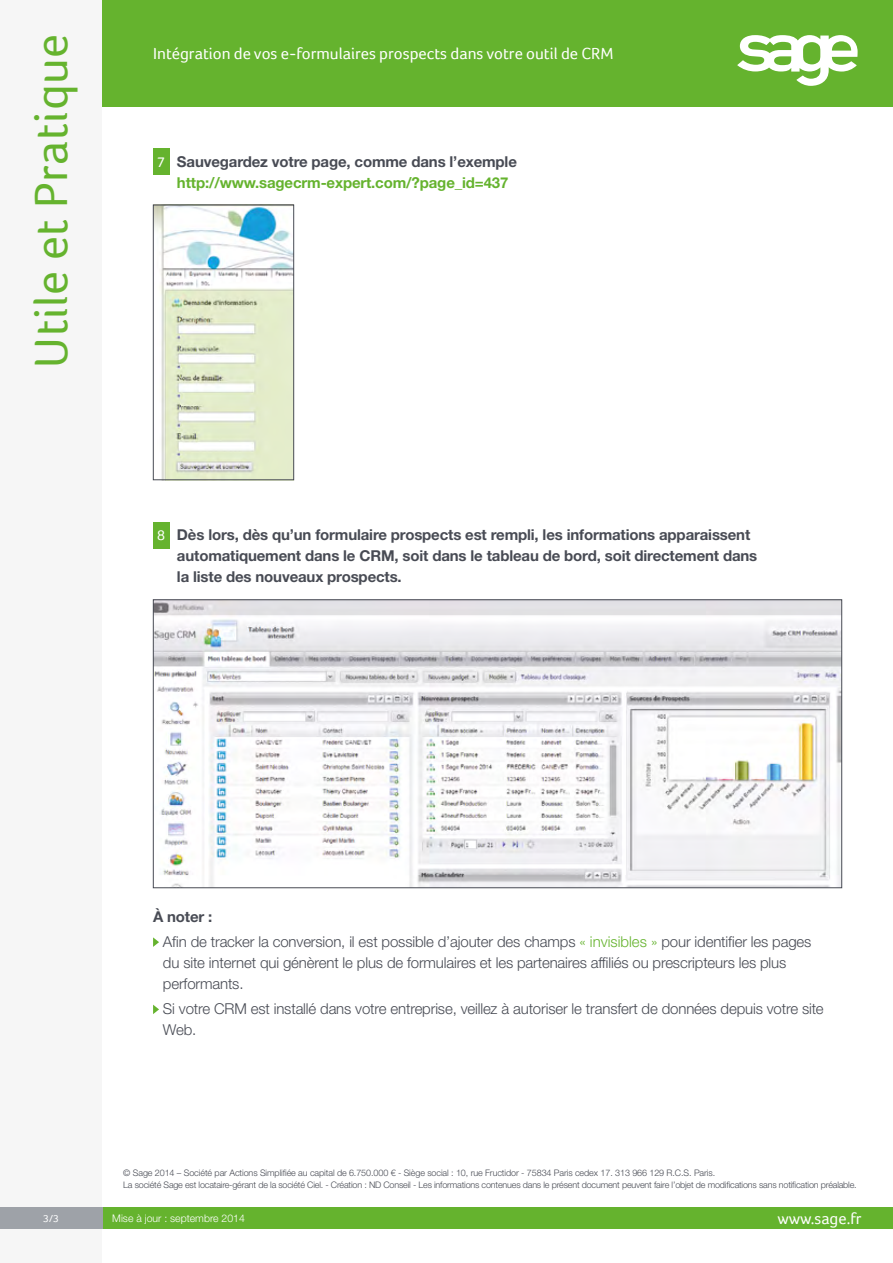
<style>
.page{position:relative;width:893px;height:1263px;background:#fff}
.page>*{position:absolute;margin:0;border:0;box-sizing:border-box;transform-origin:0 0}
.t1{font:48px "Foco";letter-spacing:.01em;color:#65b32e}
.t2{font:16.5px "Foco";color:#fff}
.t3{font:16.35px "Foco";color:#fff}
.t4{font:300 15px/21px "Helvetica Neue LT Std";letter-spacing:-.01em;color:#484b54}
.t5{font:700 15px/21px "Helvetica Neue LT Std";letter-spacing:-.01em;color:#484b54}
.t6{font:700 15px/21px "Helvetica Neue LT Std";letter-spacing:-.01em;color:#65b32e}
.t7{font:300 10.5px "Helvetica Neue LT Std";color:#fff}
.t8{font:10.5px "Foco";color:#fff}
.t9{font:300 9px/12px "Helvetica Neue LT Std";letter-spacing:-.02em;color:#484b54}
.s1{font-family:"Foco";font-weight:400;font-size:14.55px;color:#fff}
.s2{color:#484b54}
.s3{font-weight:700}
.s4{color:#65b32e}
</style>
<div class="page">
<div style="left:0;top:1208px;width:893px;height:21px;background:#65b32e"></div>
<div style="left:0;top:0;width:893px;height:106px;background:#65b32e"></div>
<div style="left:0;top:0;width:102px;height:1263px;background:#f6f6f6"></div>
<div style="left:0;top:1208px;width:102px;height:21px;background:#9ea2a8"></div>
<svg style="left:737px;top:35px;width:121px;height:51px"></svg>
<div style="left:153px;top:149px;width:16px;height:26px;background:#65b32e"></div>
<img style="left:155px;top:207px;width:137px;height:271px">
<div style="left:153px;top:205px;width:141px;height:275px;border:1px solid #484b54"></div>
<div style="left:153px;top:522px;width:16px;height:27px;background:#65b32e"></div>
<img style="left:155px;top:601px;width:685px;height:285px">
<svg style="left:153px;top:937px;width:6px;height:10px"></svg>
<svg style="left:153px;top:1005px;width:6px;height:9px"></svg>
<h1 class="t1" style="left:23px;top:367px;width:335px;rotate:-90deg">Utile et Pratique</h1>
<h2 class="t2" style="left:153px;top:44px;width:462px">Intégration de vos e-formulaires prospects dans votre outil de CRM</h2>
<h3 class="t6" style="left:177px;top:151px;width:341px;text-indent:-20px"><span class="s1">7</span> <span class="s2">Sauvegardez votre page, comme dans l’exemple </span>http://www.sagecrm-expert.com/?page_id=437</h3>
<h3 class="t5" style="left:177px;top:524px;width:582px;text-indent:-20px"><span class="s1">8</span> Dès lors, dès qu’un formulaire prospects est rempli, les informations apparaissent automatiquement dans le CRM, soit dans le tableau de bord, soit directement dans la liste des nouveaux prospects.</h3>
<h3 class="t4" style="left:163px;top:903px;width:650px;line-height:25.2px;text-indent:-10px"><span class="s3">À noter :<br></span>Afin de tracker la conversion, il est possible d’ajouter des champs <span class="s4">« invisibles »</span> pour identifier les pages</h3>
<h3 class="t4" style="left:163px;top:952px;width:625px">du site internet qui génèrent le plus de formulaires et les partenaires affiliés ou prescripteurs les plus performants.</h3>
<h3 class="t4" style="left:163px;top:998px;width:662px">Si votre CRM est installé dans votre entreprise, veillez à autoriser le transfert de données depuis votre site<br>Web.</h3>
<p class="t9" style="left:123px;top:1167px;width:735px">© Sage 2014 – Société par Actions Simplifiée au capital de 6.750.000 € - Siège social : 10, rue Fructidor - 75834 Paris cedex 17. 313 966 129 R.C.S. Paris.<br>La société Sage est locataire-gérant de la société Ciel. - Création : ND Conseil - Les informations contenues dans le présent document peuvent faire l’objet de modifications sans notification préalable.</p>
<p class="t8" style="left:43px;top:1212px;width:17px">3/3</p>
<h3 class="t3" style="left:777px;top:1209px;width:86px">www.sage.fr</h3>
<p class="t7" style="left:112px;top:1212px;width:134px">Mise à jour : septembre 2014</p>
</div>
